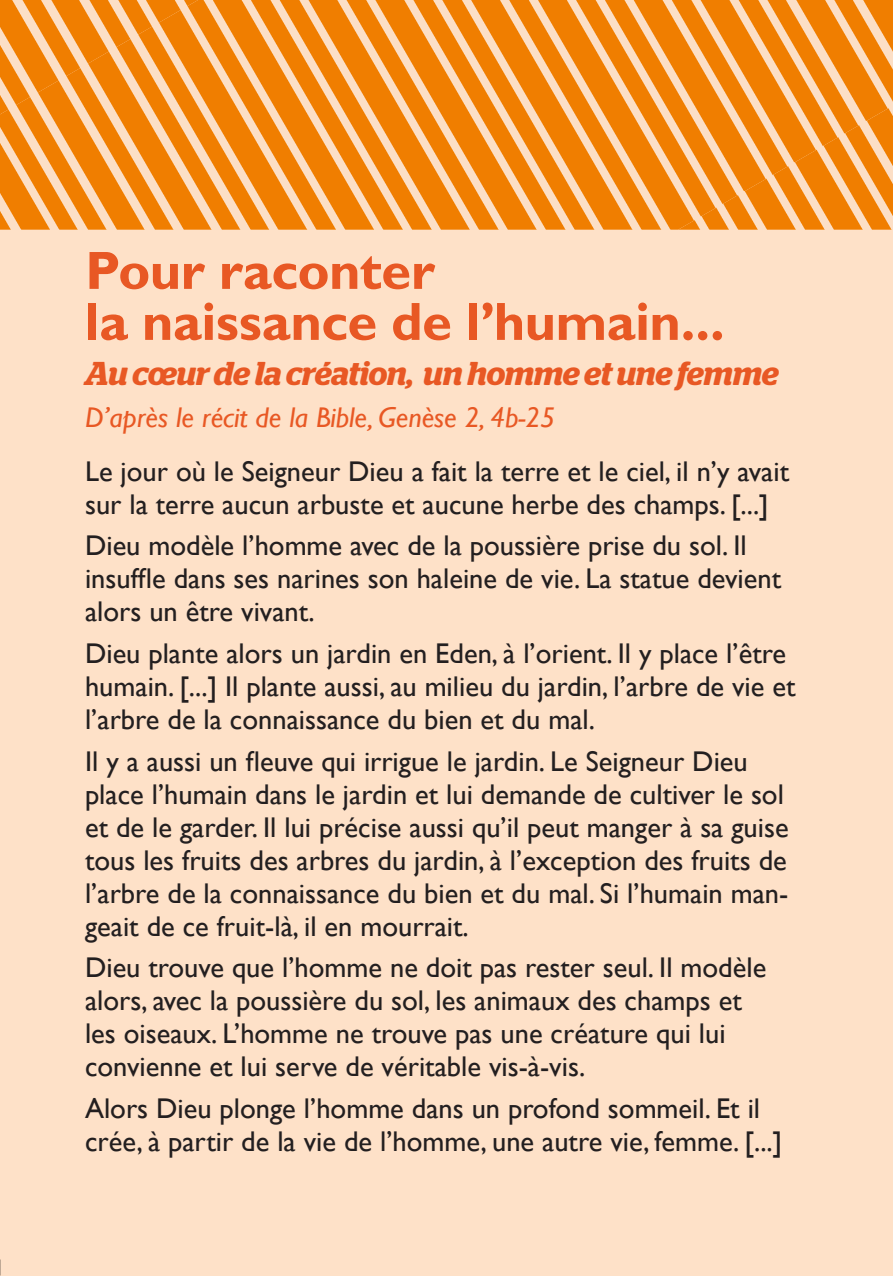
<style>
.page{position:relative;width:893px;height:1276px;background:#fee1c8}
.page>*{position:absolute;margin:0;border:0;box-sizing:border-box;transform-origin:0 0}
.t1{font:700 54px "Gill Sans";letter-spacing:-.01em;color:#e85824}
.t2{font:italic 600 33px "Stag";letter-spacing:-.01em;color:#e85824}
.t3{font:28.5px/33px "Gill Sans";color:#231f20}
.t4{font:italic 28.5px "Gill Sans";color:#e85824}
</style>
<div class="page">
<img style="left:0;top:0;width:678px;height:79px">
<img style="left:678px;top:0;width:215px;height:79px">
<img style="left:0;top:79px;width:893px;height:151px">
<hr style="left:892px;top:1103px;width:1px;height:173px;background:#e85824">
<p class="t1" style="left:85px;top:238px;width:351px">Pour raconter</p>
<p class="t1" style="left:85px;top:289px;width:641px">la naissance de l’humain...</p>
<p class="t2" style="left:85px;top:354px;width:695px">Au cœur de la création, un homme et une femme</p>
<p class="t4" style="left:85px;top:401px;width:472px">D’après le récit de la Bible, Genèse 2, 4b-25</p>
<p class="t3" style="left:85px;top:455px;width:706px">Le jour où le Seigneur Dieu a fait la terre et le ciel, il n’y avait sur la terre aucun arbuste et aucune herbe des champs. [...]</p>
<p class="t3" style="left:85px;top:530px;width:698px">Dieu modèle l’homme avec de la poussière prise du sol. Il insuffle dans ses narines son haleine de vie. La statue devient alors un être vivant.</p>
<p class="t3" style="left:85px;top:637px;width:712px">Dieu plante alors un jardin en Eden, à l’orient. Il y place l’être humain. [...] Il plante aussi, au milieu du jardin, l’arbre de vie et l’arbre de la connaissance du bien et du mal.</p>
<p class="t3" style="left:85px;top:745px;width:705px">Il y a aussi un fleuve qui irrigue le jardin. Le Seigneur Dieu place l’humain dans le jardin et lui demande de cultiver le sol et de le garder. Il lui précise aussi qu’il peut manger à sa guise tous les fruits des arbres du jardin, à l’exception des fruits de l’arbre de la connaissance du bien et du mal. Si l’humain man&shy;geait de ce fruit-là, il en mourrait.</p>
<p class="t3" style="left:85px;top:951px;width:683px">Dieu trouve que l’homme ne doit pas rester seul. Il modèle alors, avec la poussière du sol, les animaux des champs et les oiseaux. L’homme ne trouve pas une créature qui lui convienne et lui serve de véritable vis-à-vis.</p>
<p class="t3" style="left:85px;top:1092px;width:699px">Alors Dieu plonge l’homme dans un profond sommeil. Et il crée, à partir de la vie de l’homme, une autre vie, femme. [...]</p>
</div>
